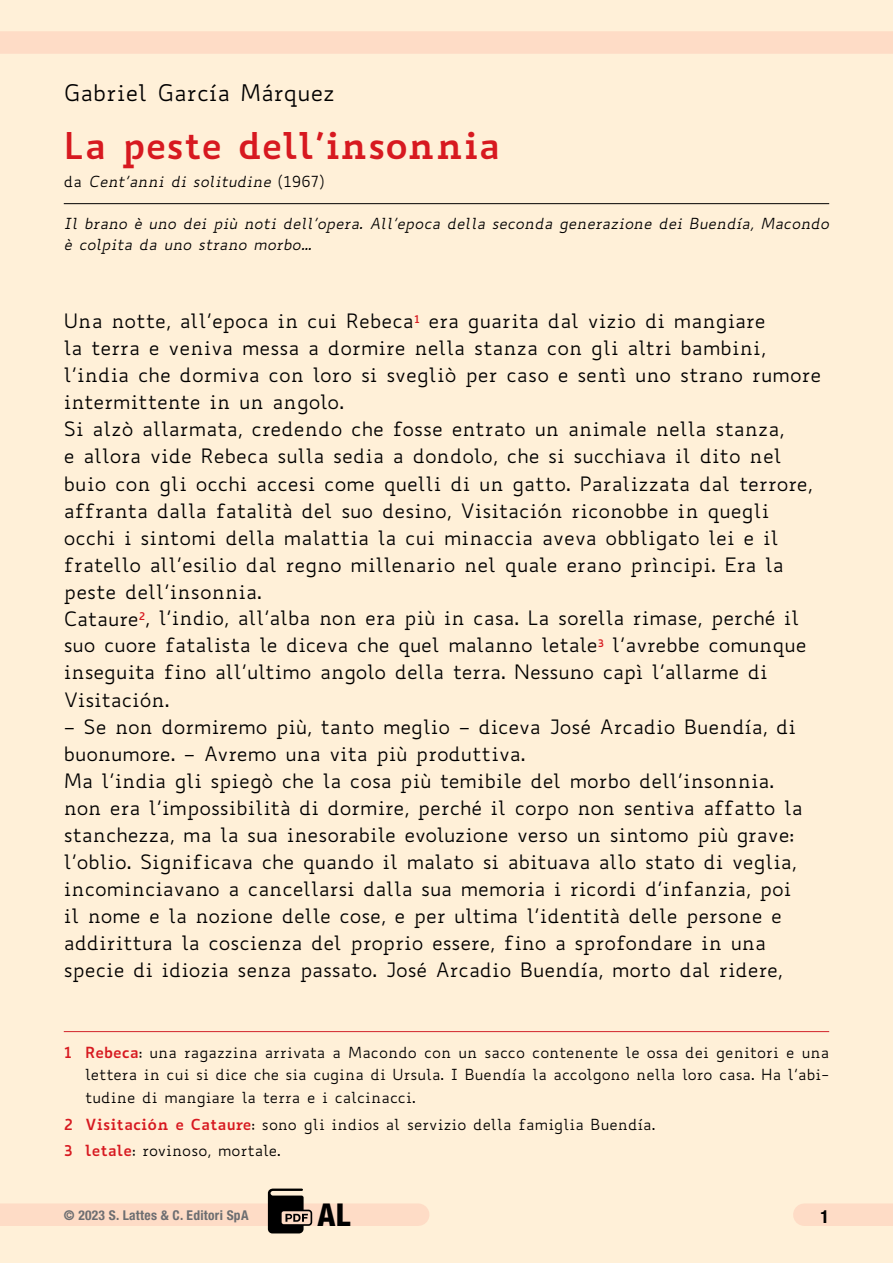
<style>
.page{position:relative;width:893px;height:1263px;background:#fff0d8}
.page>*{position:absolute;margin:0;border:0;box-sizing:border-box;transform-origin:0 0}
.t1{font:700 36px "Biancoenero";color:#d71920}
.t2{font:800 condensed 31.5px "Helvetica Neue LT Std";color:#000}
.t3{font:22.5px "Biancoenero";color:#000}
.t4{font:19.5px/27px "Biancoenero";letter-spacing:-.005em;color:#000}
.t5{font:700 condensed 18px "Helvetica Neue LT Std";color:#000}
.t6{font:15px/22.5px "Biancoenero";color:#000;text-align:justify}
.t7{font:italic 15px/21px "Biancoenero";color:#000}
.t8{font:700 condensed 13.5px "Helvetica Neue LT Std";letter-spacing:.02em;color:#6d6e71}
.s1{font-style:normal}
.s2{font-weight:700;color:#d71920}
</style>
<div class="page">
<div style="left:0;top:1203px;width:418px;height:23px;background:#fedcc6"></div>
<div style="left:0;top:31px;width:893px;height:23px;background:#fedcc6"></div>
<hr style="left:64px;top:203px;width:765px;height:1px;background:#000">
<hr style="left:64px;top:1031px;width:765px;height:1px;background:#d2232a">
<div style="left:804px;top:1203px;width:89px;height:23px;background:#fedcc6"></div>
<svg style="left:268px;top:1188px;width:44px;height:45px"></svg>
<p class="t3" style="left:64px;top:78px;width:273px">Gabriel García Márquez</p>
<h1 class="t1" style="left:64px;top:114px;width:438px">La peste dell’insonnia</h1>
<p class="t7" style="left:64px;top:171px;width:263px"><span class="s1">da</span> Cent’anni di solitudine <span class="s1">(1967)</span></p>
<p class="t7" style="left:64px;top:213px;width:767px">Il brano è uno dei più noti dell’opera. All’epoca della seconda generazione dei Buendía, Macondo è colpita da uno strano morbo…</p>
<p class="t4" style="left:64px;top:307px;width:759px">Una notte, all’epoca in cui Rebeca<sup>1</sup> era guarita dal vizio di mangiare<br>la terra e veniva messa a dormire nella stanza con gli altri bambini, l’india che dormiva con loro si svegliò per caso e sentì uno strano rumore intermittente in un angolo.<br>Si alzò allarmata, credendo che fosse entrato un animale nella stanza,<br>e allora vide Rebeca sulla sedia a dondolo, che si succhiava il dito nel buio con gli occhi accesi come quelli di un gatto. Paralizzata dal terrore, affranta dalla fatalità del suo desino, Visitación riconobbe in quegli occhi i sintomi della malattia la cui minaccia aveva obbligato lei e il fratello all’esilio dal regno millenario nel quale erano prìncipi. Era la peste dell’insonnia.<br>Cataure<sup>2</sup>, l’indio, all’alba non era più in casa. La sorella rimase, perché il suo cuore fatalista le diceva che quel malanno letale<sup>3</sup> l’avrebbe comunque inseguita fino all’ultimo angolo della terra. Nessuno capì l’allarme di Visitación.</p>
<p class="t4" style="left:64px;top:712px;width:740px">– Se non dormiremo più, tanto meglio – diceva José Arcadio Buendía, di buonumore. – Avremo una vita più produttiva.<br>Ma l’india gli spiegò che la cosa più temibile del morbo dell’insonnia. non era l’impossibilità di dormire, perché il corpo non sentiva affatto la stanchezza, ma la sua inesorabile evoluzione verso un sintomo più grave: l’oblio. Significava che quando il malato si abituava allo stato di veglia, incominciavano a cancellarsi dalla sua memoria i ricordi d’infanzia, poi il nome e la nozione delle cose, e per ultima l’identità delle persone e addirittura la coscienza del proprio essere, fino a sprofondare in una specie di idiozia senza passato. José Arcadio Buendía, morto dal ridere,</p>
<p class="t6" style="left:85px;top:1041px;width:746px;text-indent:-21px"><span class="s2">1 Rebeca</span>: una ragazzina arrivata a Macondo con un sacco contenente le ossa dei genitori e una lettera in cui si dice che sia cugina di Ursula. I Buendía la accolgono nella loro casa. Ha l’abi&shy;tudine di mangiare la terra e i calcinacci.</p>
<p class="t6" style="left:64px;top:1110px;width:593px;line-height:26.7px"><span class="s2">2 Visitación e Cataure</span>: sono gli indios al servizio della famiglia Buendía.<br><span class="s2">3 letale</span>: rovinoso, mortale.</p>
<p class="t8" style="left:64px;top:1206px;width:186px">© 2023 S. Lattes &amp; C. Editori SpA</p>
<h2 class="t2" style="left:318px;top:1195px;width:34px">AL</h2>
<p class="t5" style="left:820px;top:1206px;width:10px">1</p>
</div>
